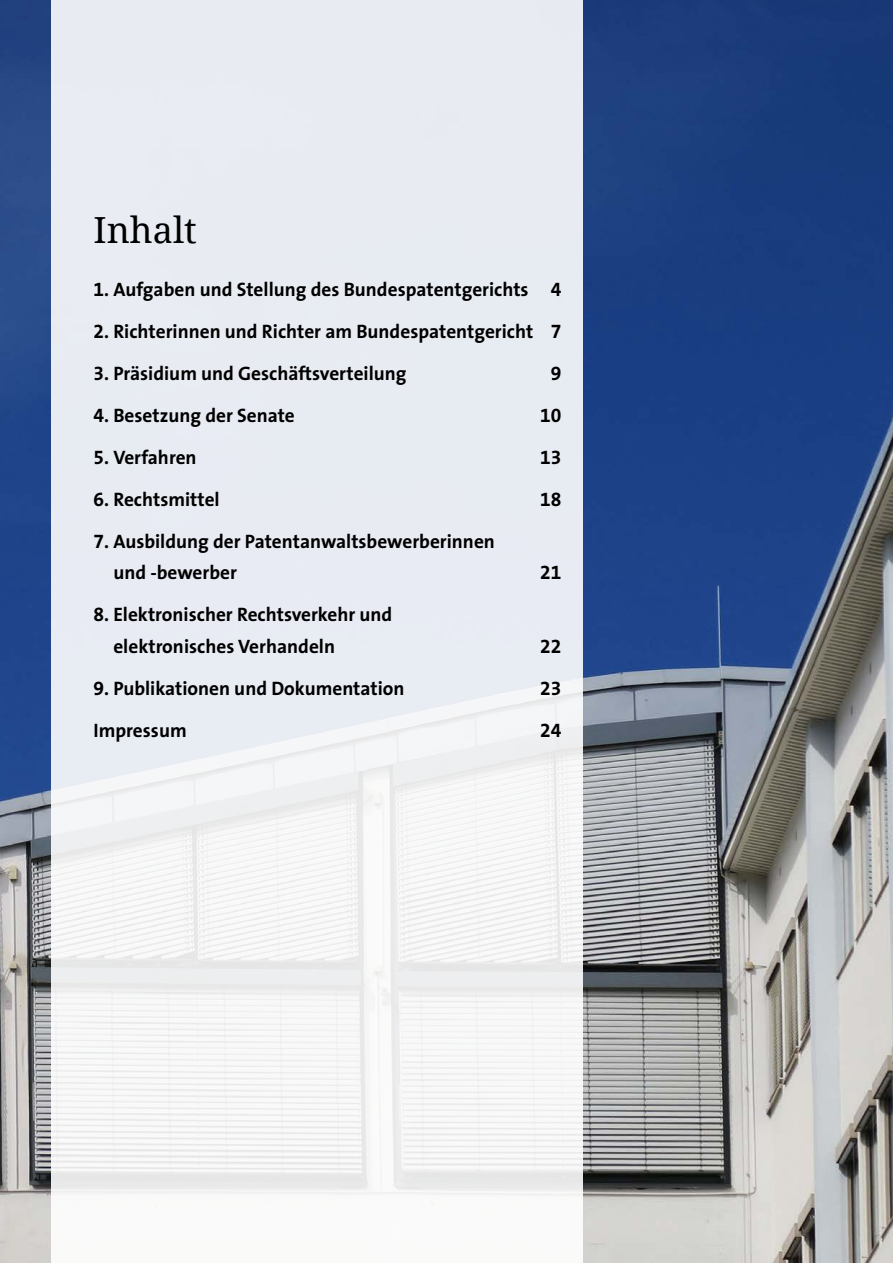
<style>
.page{position:relative;width:893px;height:1263px;background:#fff}
.page>*{position:absolute;margin:0;border:0;box-sizing:border-box;transform-origin:0 0}
.t1{font:36px "Noto Serif";color:#000}
.t2{font:700 19.5px/31.5px "The Sans";color:#000}
.t3{font:19.5px "The Sans Bold Expert";color:#000}
.s1{font-family:"The Sans Bold Expert";font-weight:400}
</style>
<div class="page">
<img style="left:0;top:0;width:893px;height:1263px">
<div style="left:51px;top:0;width:532px;height:1263px;background:linear-gradient(to right,#edeff3,#edeff3)"></div>
<h3 class="t1" style="left:94px;top:205px;width:105px">Inhalt</h3>
<p class="t2" style="left:94px;top:273px;width:469px"><span class="s1">1.</span> Aufgaben und Stellung des Bundespatentgerichts <span class="s1">4</span></p>
<p class="t2" style="left:94px;top:315px;width:469px"><span class="s1">2.</span> Richterinnen und Richter am Bundespatentgericht <span class="s1">7</span></p>
<p class="t2" style="left:94px;top:357px;width:315px"><span class="s1">3.</span> Präsidium und Geschäftsverteilung</p>
<p class="t3" style="left:551px;top:357px;width:12px">9</p>
<p class="t2" style="left:94px;top:399px;width:203px"><span class="s1">4.</span> Besetzung der Senate</p>
<p class="t3" style="left:540px;top:399px;width:23px">10</p>
<p class="t2" style="left:94px;top:441px;width:105px"><span class="s1">5.</span> Verfahren</p>
<p class="t3" style="left:540px;top:441px;width:23px">13</p>
<p class="t2" style="left:94px;top:483px;width:128px"><span class="s1">6.</span> Rechtsmittel</p>
<p class="t3" style="left:540px;top:483px;width:23px">18</p>
<p class="t2" style="left:113px;top:525px;width:383px;text-indent:-20px"><span class="s1">7.</span> Ausbildung der Patentanwaltsbewerberinnen und -bewerber</p>
<p class="t3" style="left:540px;top:556px;width:23px">21</p>
<p class="t2" style="left:113px;top:598px;width:281px;text-indent:-20px"><span class="s1">8.</span> Elektronischer Rechtsverkehr und elektronisches Verhandeln</p>
<p class="t3" style="left:540px;top:630px;width:23px">22</p>
<p class="t2" style="left:94px;top:672px;width:312px"><span class="s1">9.</span> Publikationen und Dokumentation</p>
<p class="t3" style="left:540px;top:672px;width:23px">23</p>
<p class="t2" style="left:94px;top:714px;width:95px">Impressum</p>
<p class="t3" style="left:540px;top:714px;width:23px">24</p>
</div>
